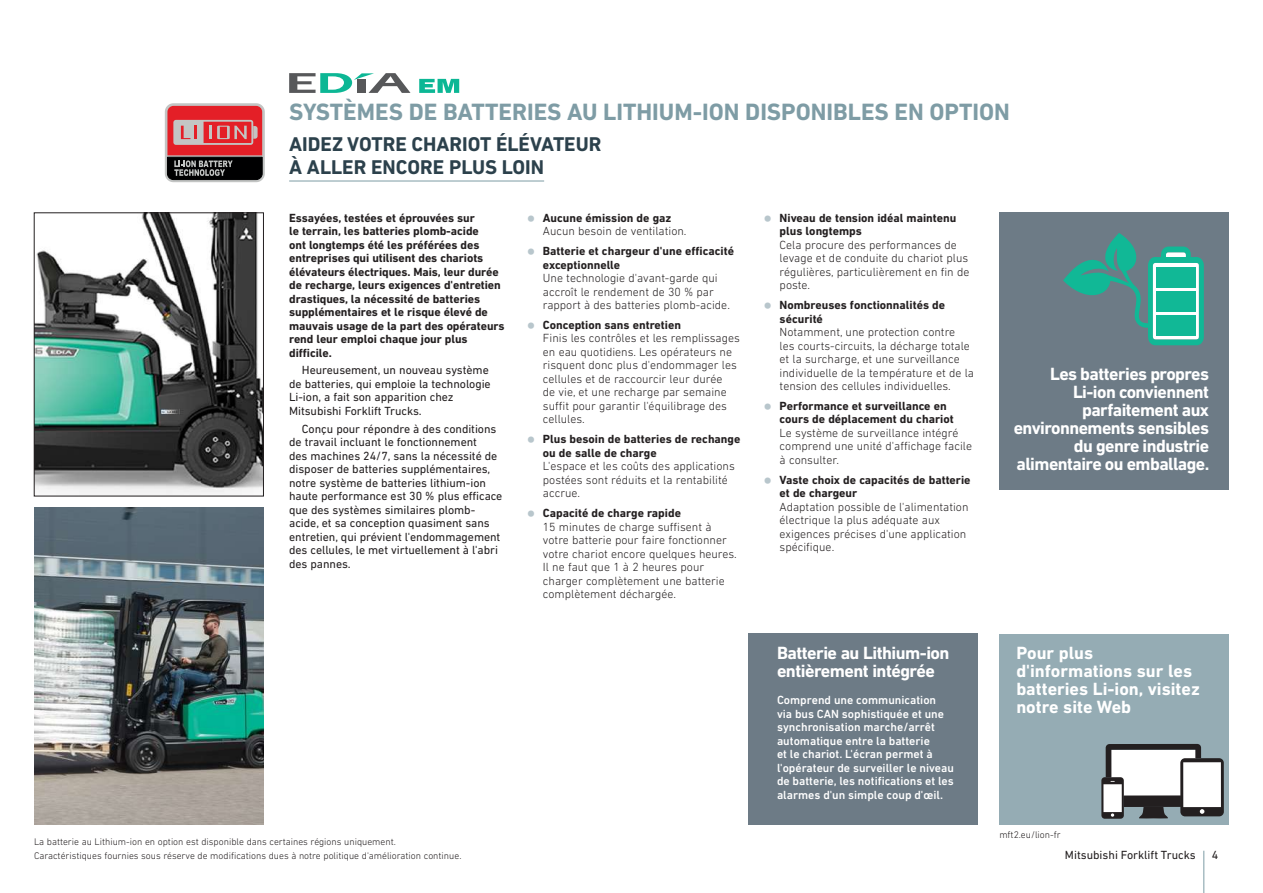
<style>
.page{position:relative;width:1263px;height:893px;background:#fff}
.page>*{position:absolute;margin:0;border:0;box-sizing:border-box;transform-origin:0 0}
.t1{font:700 24px "DIN Next LT Pro";color:#7e9ca5}
.t2{font:700 20.25px/22.5px "DIN Next LT Pro";color:#2c414c}
.t3{font:700 18px/18px "DIN Next LT Pro";letter-spacing:-.03em;color:#fff}
.t4{font:700 18px/18px "DIN Next LT Pro";color:#fff}
.t5{font:300 12px/13.5px "DIN Next LT Pro";color:#231f20}
.t6{font:700 12px/13.5px "DIN Next LT Pro";letter-spacing:-.005em;color:#231f20}
.t7{font:12px/13.5px "DIN Next LT Pro";letter-spacing:-.005em;color:#231f20}
.t8{font:500 12px/13.5px "DIN Next LT Pro";color:#fff}
.t9{font:300 9.75px "DIN Next LT Pro";color:#231f20}
.s1{font-weight:400;font-size:24px;color:#b8c6cc}
.s2{font-weight:700}
</style>
<div class="page">
<div style="left:999px;top:634px;width:229px;height:191px;background:#95acb4"></div>
<div style="left:1111px;top:750px;width:84px;height:46px;background:#fff"></div>
<svg style="left:1139px;top:807px;width:29px;height:12px"></svg>
<div style="left:1101px;top:777px;width:23px;height:42px;background:#231f20;border-radius:3px"></div>
<svg style="left:1111px;top:813px;width:3px;height:4px"></svg>
<div style="left:1103px;top:784px;width:19px;height:28px;background:#fff"></div>
<div style="left:1180px;top:758px;width:44px;height:58px;background:#231f20;border-radius:5px"></div>
<svg style="left:1200px;top:809px;width:4px;height:5px"></svg>
<div style="left:1183px;top:762px;width:38px;height:45px;background:#fff"></div>
<svg style="left:1106px;top:744px;width:95px;height:38px"></svg>
<div style="left:1124px;top:795px;width:57px;height:12px;background:#231f20"></div>
<img style="left:36px;top:215px;width:226px;height:279px">
<div style="left:34px;top:213px;width:230px;height:283px;border:1px solid #231f20"></div>
<svg style="left:165px;top:103px;width:100px;height:79px;background:#a54e51"></svg>
<svg style="left:289px;top:73px;width:121px;height:20px"></svg>
<svg style="left:419px;top:79px;width:40px;height:14px"></svg>
<div style="left:748px;top:634px;width:230px;height:191px;background:#6d7b86"></div>
<img style="left:34px;top:508px;width:230px;height:317px">
<div style="left:999px;top:213px;width:230px;height:277px;background:#6d7b86"></div>
<svg style="left:1063px;top:233px;width:141px;height:112px"></svg>
<div style="left:1156px;top:267px;width:40px;height:21px;background:#11b896"></div>
<div style="left:1156px;top:315px;width:40px;height:21px;background:#11b896"></div>
<div style="left:1156px;top:291px;width:40px;height:20px;background:#11b896"></div>
<hr style="left:1203px;top:851px;width:1px;height:42px;background:#7e9ca5">
<hr style="left:289px;top:181px;width:255px;height:1px;background:#7e9ca5">
<h1 class="t1" style="left:289px;top:98px;width:722px">SYSTÈMES DE BATTERIES AU LITHIUM-ION DISPONIBLES EN OPTION</h1>
<h2 class="t2" style="left:289px;top:133px;width:314px">AIDEZ VOTRE CHARIOT ÉLÉVATEUR<br>À ALLER ENCORE PLUS LOIN</h2>
<p class="t6" style="left:289px;top:211px;width:217px">Essayées, testées et éprouvées sur<br>le terrain, les batteries plomb-acide<br>ont longtemps été les préférées des entreprises qui utilisent des chariots élévateurs électriques. Mais, leur durée de recharge, leurs exigences d'entretien drastiques, la nécessité de batteries supplémentaires et le risque élevé de mauvais usage de la part des opérateurs rend leur emploi chaque jour plus difficile.</p>
<p class="t7" style="left:289px;top:363px;width:203px;text-indent:13px">Heureusement, un nouveau système de batteries, qui emploie la technologie Li-ion, a fait son apparition chez Mitsubishi Forklift Trucks.</p>
<p class="t7" style="left:289px;top:422px;width:215px;text-indent:13px">Conçu pour répondre à des conditions de travail incluant le fonctionnement<br>des machines 24/7, sans la nécessité de disposer de batteries supplémentaires, notre système de batteries lithium-ion haute performance est 30 % plus efficace que des systèmes similaires plomb&shy;acide, et sa conception quasiment sans entretien, qui prévient l'endommagement des cellules, le met virtuellement à l'abri des pannes.</p>
<p class="t5" style="left:543px;top:211px;width:145px;text-indent:-17px"><span class="s1">•</span> <span class="s2">Aucune émission de gaz<br></span>Aucun besoin de ventilation.</p>
<p class="t6" style="left:543px;top:244px;width:193px;text-indent:-17px"><span class="s1">•</span> Batterie et chargeur d'une efficacité exceptionnelle</p>
<p class="t5" style="left:543px;top:271px;width:189px">Une technologie d'avant-garde qui accroît le rendement de 30 % par rapport à des batteries plomb-acide.</p>
<p class="t5" style="left:543px;top:318px;width:198px;text-indent:-17px"><span class="s1">•</span> <span class="s2">Conception sans entretien<br></span>Finis les contrôles et les remplissages en eau quotidiens. Les opérateurs ne risquent donc plus d'endommager les cellules et de raccourcir leur durée<br>de vie, et une recharge par semaine suffit pour garantir l'équilibrage des cellules.</p>
<p class="t6" style="left:543px;top:432px;width:199px;text-indent:-17px"><span class="s1">•</span> Plus besoin de batteries de rechange ou de salle de charge</p>
<p class="t5" style="left:543px;top:459px;width:193px">L'espace et les coûts des applications postées sont réduits et la rentabilité accrue.</p>
<p class="t5" style="left:543px;top:506px;width:195px;text-indent:-17px"><span class="s1">•</span> <span class="s2">Capacité de charge rapide<br></span>15 minutes de charge suffisent à votre batterie pour faire fonctionner votre chariot encore quelques heures.<br>Il ne faut que 1 à 2 heures pour charger complètement une batterie complètement déchargée.</p>
<p class="t9" style="left:34px;top:836px;width:363px">La batterie au Lithium-ion en option est disponible dans certaines régions uniquement.</p>
<p class="t9" style="left:34px;top:850px;width:429px">Caractéristiques fournies sous réserve de modifications dues à notre politique d'amélioration continue.</p>
<p class="t6" style="left:780px;top:211px;width:178px;text-indent:-17px"><span class="s1">•</span> Niveau de tension idéal maintenu plus longtemps</p>
<p class="t5" style="left:780px;top:238px;width:191px">Cela procure des performances de levage et de conduite du chariot plus régulières, particulièrement en fin de poste.</p>
<p class="t6" style="left:780px;top:298px;width:167px;text-indent:-17px"><span class="s1">•</span> Nombreuses fonctionnalités de sécurité</p>
<p class="t5" style="left:780px;top:325px;width:196px">Notamment, une protection contre<br>les courts-circuits, la décharge totale et la surcharge, et une surveillance individuelle de la température et de la tension des cellules individuelles.</p>
<p class="t6" style="left:780px;top:399px;width:176px;text-indent:-17px"><span class="s1">•</span> Performance et surveillance en cours de déplacement du chariot</p>
<p class="t5" style="left:780px;top:426px;width:194px">Le système de surveillance intégré comprend une unité d'affichage facile à consulter.</p>
<p class="t6" style="left:780px;top:473px;width:192px;text-indent:-17px"><span class="s1">•</span> Vaste choix de capacités de batterie et de chargeur</p>
<p class="t5" style="left:780px;top:500px;width:190px">Adaptation possible de l'alimentation électrique la plus adéquate aux exigences précises d'une application spécifique.</p>
<h3 class="t3" style="left:777px;top:644px;width:174px">Batterie au Lithium-ion entièrement intégrée</h3>
<p class="t8" style="left:777px;top:693px;width:178px">Comprend une communication via bus CAN sophistiquée et une synchronisation marche/arrêt automatique entre la batterie<br>et le chariot. L'écran permet à l'opérateur de surveiller le niveau de batterie, les notifications et les alarmes d'un simple coup d'œil.</p>
<h3 class="t3" style="left:1014px;top:364px;width:197px;text-align:right">Les batteries propres<br>Li-ion conviennent parfaitement aux environnements sensibles du genre industrie alimentaire ou emballage.</h3>
<h3 class="t4" style="left:1016px;top:644px;width:185px">Pour plus d'informations sur les batteries Li-ion, visitez notre site Web</h3>
<p class="t9" style="left:999px;top:829px;width:63px">mft2.eu/lion-fr</p>
<p class="t7" style="left:1065px;top:848px;width:132px">Mitsubishi Forklift Trucks</p>
<p class="t7" style="left:1212px;top:848px;width:8px">4</p>
</div>
